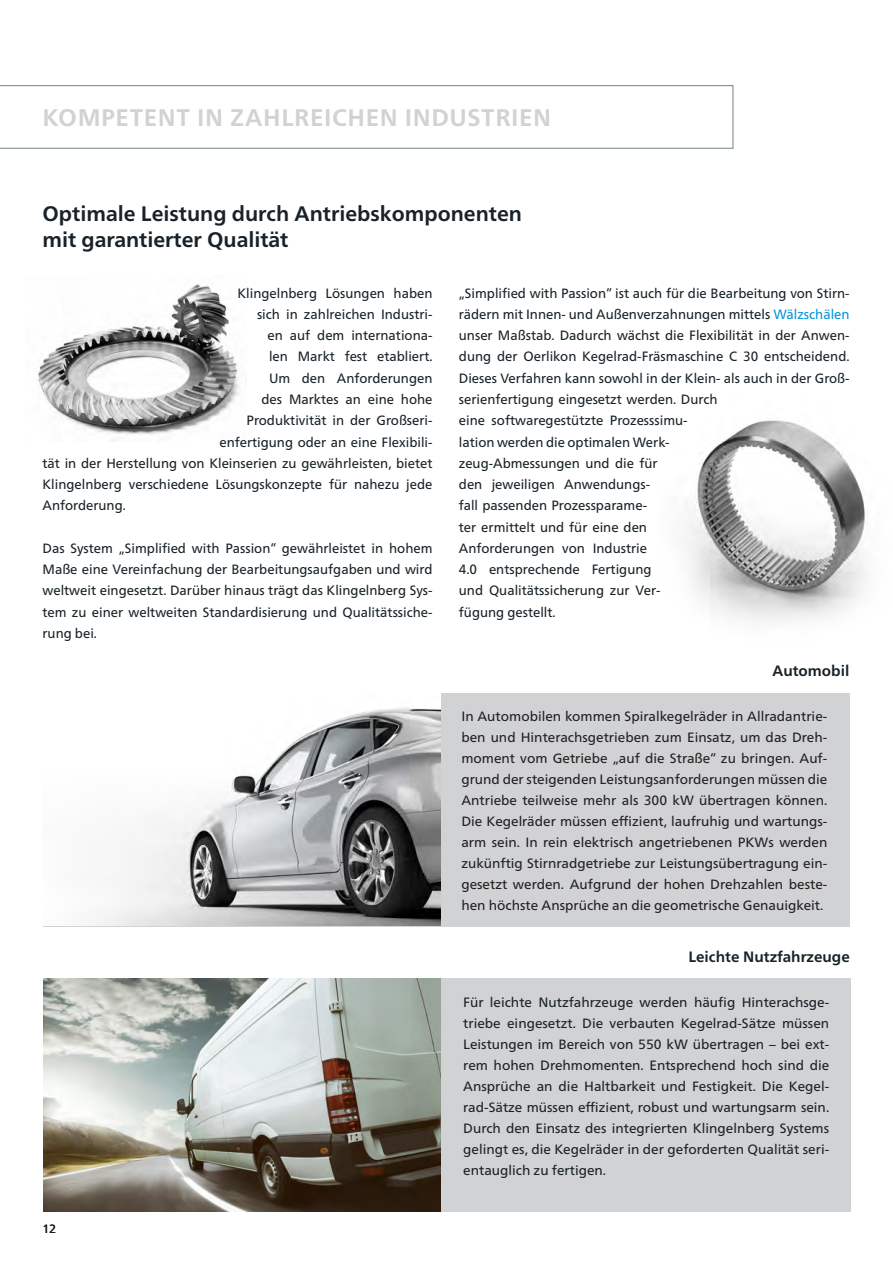
<style>
.page{position:relative;width:893px;height:1263px;background:#fff}
.page>*{position:absolute;margin:0;border:0;box-sizing:border-box;transform-origin:0 0}
.t1{font:700 24px "Frutiger Neue LTW1 G";letter-spacing:.025em;color:#d1d2d4}
.t2{font:700 21px/25.2px "Frutiger Neue LTW1 G";color:#182228}
.t3{font:700 15px "Frutiger Neue LTW1 G";color:#182228}
.t4{font:13.5px/21.3px "Frutiger Neue LTW1 G";color:#182228;text-align:justify}
.t5{font:13.5px/21px "Frutiger Neue LTW1 G";color:#231f20;text-align:justify}
.t6{font:12px "Frutiger Neue LTW1 G";color:#182228}
.s1{color:#0095d9}
</style>
<div class="page">
<div style="left:43px;top:693px;width:807px;height:233px;background:#d1d2d4"></div>
<img style="left:37px;top:284px;width:202px;height:158px">
<svg style="left:0;top:85px;width:733px;height:64px"></svg>
<div style="left:44px;top:979px;width:806px;height:233px;background:#d1d2d4"></div>
<img style="left:43px;top:979px;width:398px;height:233px">
<img style="left:686px;top:420px;width:180px;height:202px">
<img style="left:43px;top:693px;width:397px;height:233px">
<h1 class="t1" style="left:43px;top:103px;width:510px">Kompetent in zahlreichen I ndustrien</h1>
<h2 class="t2" style="left:43px;top:201px;width:481px">Optimale Leistung durch Antriebskomponenten mit garantierter Qualität</h2>
<p class="t4" style="left:238px;top:282px;width:197px">Klingelnberg Lösungen haben</p>
<p class="t4" style="left:257px;top:303px;width:177px">sich in zahlreichen Industri-</p>
<p class="t4" style="left:268px;top:325px;width:166px">en auf dem internationa-</p>
<p class="t4" style="left:269px;top:346px;width:165px">len Markt fest etabliert.</p>
<p class="t4" style="left:269px;top:367px;width:165px">Um den Anforderungen</p>
<p class="t4" style="left:262px;top:389px;width:173px">des Marktes an eine hohe</p>
<p class="t4" style="left:247px;top:410px;width:188px">Produktivität in der Großseri-</p>
<p class="t4" style="left:220px;top:431px;width:215px">enfertigung oder an eine Flexibili-</p>
<p class="t4" style="left:43px;top:452px;width:392px">tät in der Herstellung von Kleinserien zu gewährleisten, bietet</p>
<p class="t4" style="left:43px;top:474px;width:391px">Klingelnberg verschiedene Lösungskonzepte für nahezu jede</p>
<p class="t4" style="left:43px;top:495px;width:85px">Anforderung.</p>
<p class="t4" style="left:43px;top:537px;width:392px">Das System „Simplified with Passion“ gewährleistet in hohem Maße eine Vereinfachung der Bearbeitungsaufgaben und wird weltweit eingesetzt. Darüber hinaus trägt das Klingelnberg Sys&shy;tem zu einer weltweiten Standardisierung und Qualitätssiche&shy;rung bei.</p>
<p class="t6" style="left:43px;top:1222px;width:15px">12</p>
<p class="t4" style="left:459px;top:282px;width:392px;text-align:left">„Simplified with Passion“ ist auch für die Bearbeitung von Stirn&shy;rädern mit Innen- und Außenverzahnungen mittels <span class="s1">Wälzschälen </span>unser Maßstab. Dadurch wächst die Flexibilität in der Anwen&shy;dung der Oerlikon Kegelrad-Fräsmaschine C 30 entscheidend.<br>Dieses Verfahren kann sowohl in der Klein- als auch in der Groß&shy;serienfertigung eingesetzt werden. Durch<br>eine softwaregestützte Prozesssimu-<br>lation werden die optimalen Werk-<br>zeug-Abmessungen und die für<br>den jeweiligen Anwendungs-<br>fall passenden Prozessparame-<br>ter ermittelt und für eine den<br>Anforderungen von Industrie<br>4.0 entsprechende Fertigung<br>und Qualitätssicherung zur Ver-<br>fügung gestellt.</p>
<p class="t3" style="left:773px;top:662px;width:78px">Automobil</p>
<p class="t5" style="left:461px;top:705px;width:367px">In Automobilen kommen Spiralkegelräder in Allradantrie&shy;ben und Hinterachsgetrieben zum Einsatz, um das Dreh&shy;moment vom Getriebe „auf die Straße“ zu bringen. Auf&shy;grund der steigenden Leistungsanforderungen müssen die Antriebe teilweise mehr als 300 kW übertragen können.<br>Die Kegelräder müssen effizient, laufruhig und wartungs&shy;arm sein. In rein elektrisch angetriebenen PKWs werden zukünftig Stirnradgetriebe zur Leistungsübertragung ein&shy;gesetzt werden. Aufgrund der hohen Drehzahlen beste&shy;hen höchste Ansprüche an die geometrische Genauigkeit.</p>
<p class="t3" style="left:688px;top:947px;width:163px">Leichte N utzfahrzeuge</p>
<p class="t4" style="left:463px;top:991px;width:368px">Für leichte Nutzfahrzeuge werden häufig Hinterachsge&shy;triebe eingesetzt. Die verbauten Kegelrad-Sätze müssen Leistungen im Bereich von 550 kW übertragen – bei ext&shy;rem hohen Drehmomenten. Entsprechend hoch sind die Ansprüche an die Haltbarkeit und Festigkeit. Die Kegel&shy;rad-Sätze müssen effizient, robust und wartungsarm sein.<br>Durch den Einsatz des integrierten Klingelnberg Systems gelingt es, die Kegelräder in der geforderten Qualität seri&shy;entauglich zu fertigen.</p>
</div>
